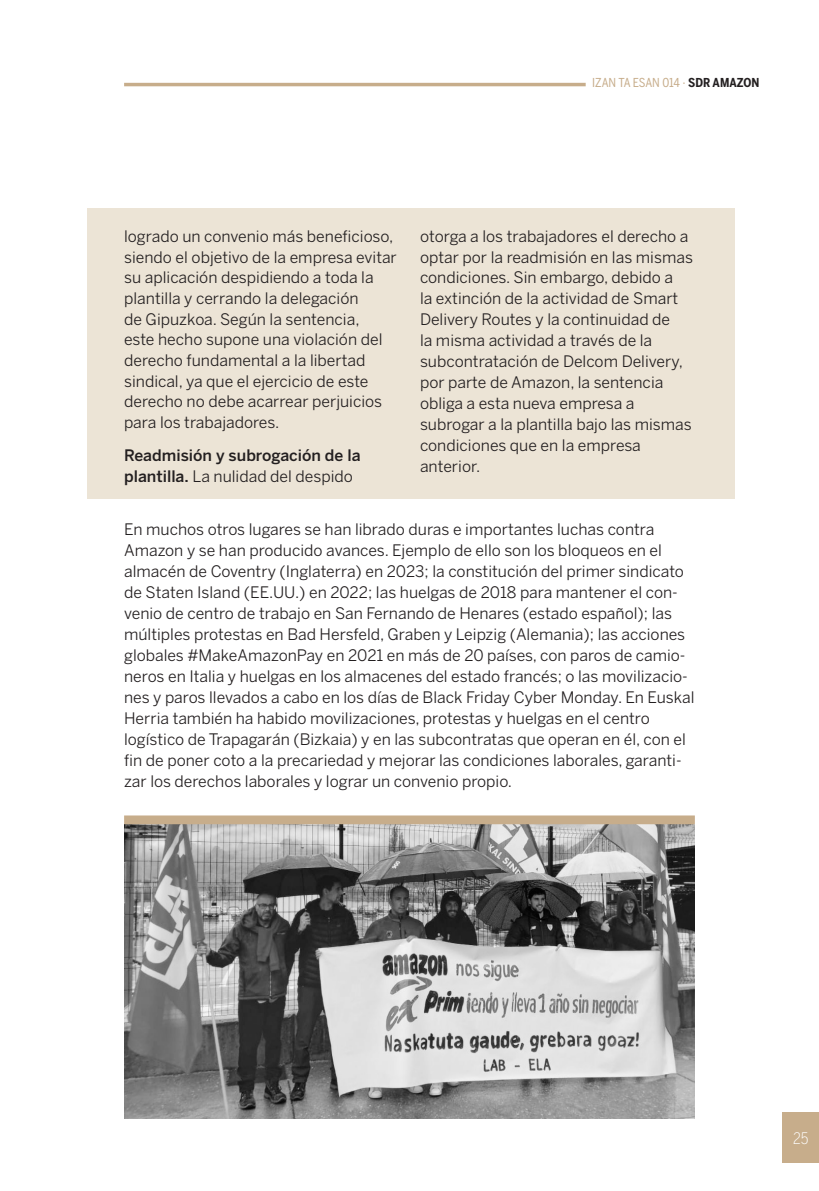
<style>
.page{position:relative;width:819px;height:1191px;background:#fff}
.page>*{position:absolute;margin:0;border:0;box-sizing:border-box;transform-origin:0 0}
.t1{font:15.75px/21px "Benton Sans";color:#231f20}
.t2{font:500 15.75px/20.7px "Benton Sans";color:#231f20}
.t3{font:300 15.75px "Benton Sans Cond";color:#fff}
.t4{font:12.25px "Benton Sans Cond";letter-spacing:-.005em;color:#c7ad8b}
.s1{font-weight:700;color:#231f20}
.s2{font-weight:400}
</style>
<div class="page">
<hr style="left:124px;top:83px;width:461px;height:3px;background:#c7ad8b">
<div style="left:782px;top:1112px;width:37px;height:51px;background:#c7ad8b"></div>
<div style="left:87px;top:208px;width:647px;height:291px;background:#ece4d6"></div>
<img style="left:124px;top:824px;width:571px;height:294px">
<div style="left:124px;top:815px;width:571px;height:9px;background:#c7ad8b"></div>
<p class="t4" style="left:592px;top:75px;width:169px">IZAN TA ESAN 014 · <span class="s1">SDR AMAZON</span></p>
<p class="t1" style="left:124px;top:226px;width:274px">logrado un convenio más beneficioso, siendo el objetivo de la empresa evitar su aplicación despidiendo a toda la plantilla y cerrando la delegación<br>de Gipuzkoa. Según la sentencia,<br>este hecho supone una violación del derecho fundamental a la libertad sindical, ya que el ejercicio de este derecho no debe acarrear perjuicios para los trabajadores.</p>
<p class="t2" style="left:124px;top:445px;width:238px">Readmisión y subrogación de la plantilla. <span class="s2">La nulidad del despido</span></p>
<p class="t1" style="left:420px;top:226px;width:274px">otorga a los trabajadores el derecho a optar por la readmisión en las mismas condiciones. Sin embargo, debido a<br>la extinción de la actividad de Smart<br>Delivery Routes y la continuidad de<br>la misma actividad a través de la subcontratación de Delcom Delivery, por parte de Amazon, la sentencia obliga a esta nueva empresa a subrogar a la plantilla bajo las mismas condiciones que en la empresa anterior.</p>
<p class="t1" style="left:124px;top:518px;width:572px">En muchos otros lugares se han librado duras e importantes luchas contra Amazon y se han producido avances. Ejemplo de ello son los bloqueos en el almacén de Coventry (Inglaterra) en 2023; la constitución del primer sindicato de Staten Island (EE.UU.) en 2022; las huelgas de 2018 para mantener el con&shy;venio de centro de trabajo en San Fernando de Henares (estado español); las múltiples protestas en Bad Hersfeld, Graben y Leipzig (Alemania); las acciones globales #MakeAmazonPay en 2021 en más de 20 países, con paros de camio&shy;neros en Italia y huelgas en los almacenes del estado francés; o las movilizacio&shy;nes y paros llevados a cabo en los días de Black Friday Cyber Monday. En Euskal Herria también ha habido movilizaciones, protestas y huelgas en el centro logístico de Trapagarán (Bizkaia) y en las subcontratas que operan en él, con el fin de poner coto a la precariedad y mejorar las condiciones laborales, garanti&shy;zar los derechos laborales y lograr un convenio propio.</p>
<p class="t3" style="left:793px;top:1129px;width:17px">25</p>
</div>
